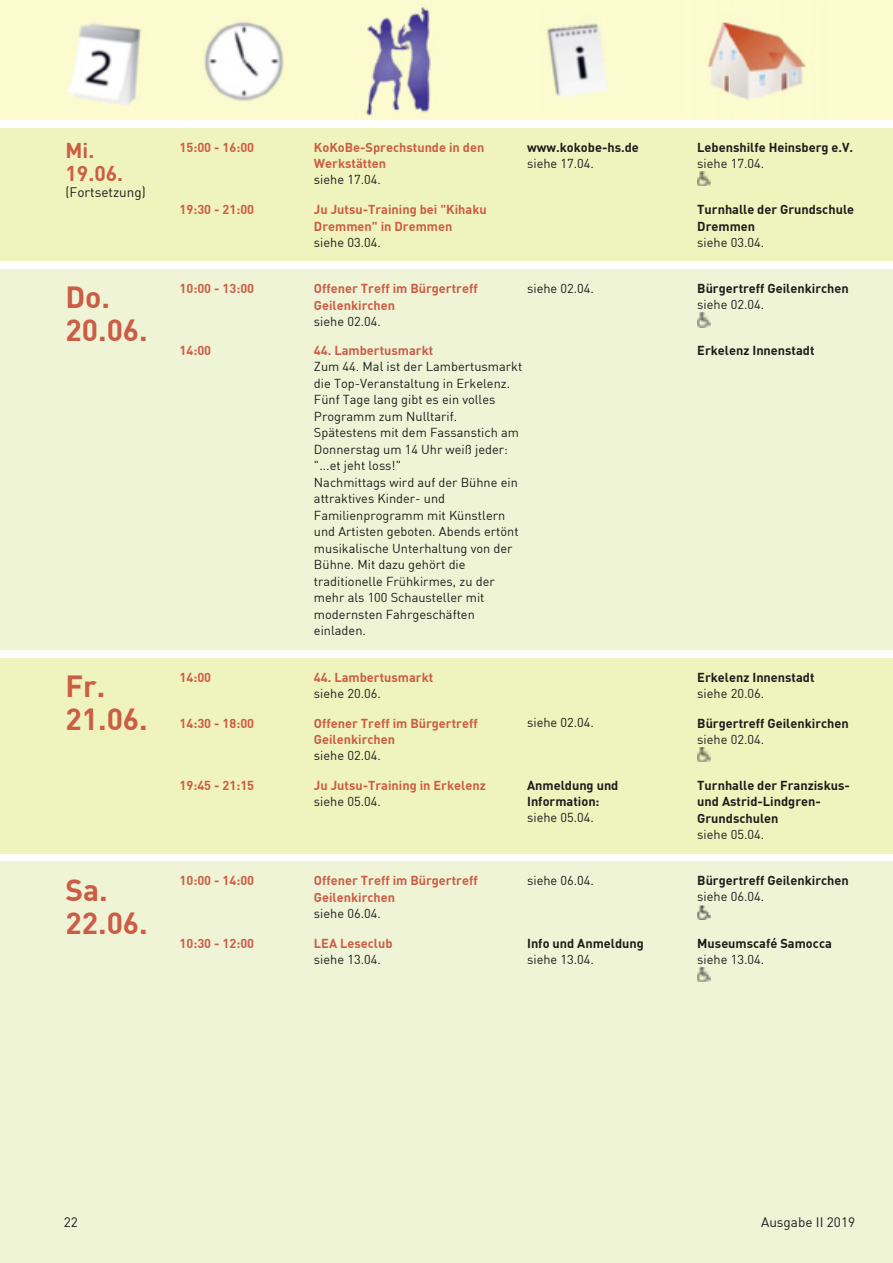
<style>
.page{position:relative;width:893px;height:1263px;background:#fff}
.page>*{position:absolute;margin:0;border:0;box-sizing:border-box;transform-origin:0 0}
.t1{font:700 30px/33px "DIN";color:#cc5c44}
.t2{font:700 21px/22.5px "DIN";color:#cc5c44}
.t3{font:13.5px "DIN";color:#1b1c19}
.t4{font:12.75px/16.5px "DIN";color:#1b1c19}
.t5{font:700 12.75px/16.5px "DIN";color:#cc5c44}
.t6{font:700 12.75px/16.5px "DIN";color:#1b1c19}
</style>
<div class="page">
<hr style="left:892px;top:862px;width:1px;height:401px;background:#eff4d7">
<div style="left:0;top:862px;width:892px;height:401px;background:#eff4d7"></div>
<hr style="left:892px;top:658px;width:1px;height:195px;background:#eff3bd">
<div style="left:0;top:658px;width:892px;height:195px;background:#eff3bd"></div>
<hr style="left:892px;top:269px;width:1px;height:381px;background:#eff4d7">
<div style="left:0;top:269px;width:892px;height:381px;background:#eff4d7"></div>
<hr style="left:892px;top:128px;width:1px;height:133px;background:#eff3bd">
<div style="left:0;top:128px;width:892px;height:133px;background:#eff3bd"></div>
<hr style="left:892px;top:1px;width:1px;height:119px;background:#fcfbd0">
<hr style="left:0;top:0;width:892px;height:1px;background:#fcfbd0">
<div style="left:0;top:1px;width:892px;height:119px;background:#fcfbd0"></div>
<img style="left:66px;top:7px;width:365px;height:109px">
<img style="left:178px;top:1px;width:1px;height:118px">
<img style="left:547px;top:23px;width:61px;height:75px">
<img style="left:707px;top:22px;width:99px;height:78px">
<img style="left:697px;top:172px;width:13px;height:14px">
<img style="left:697px;top:313px;width:13px;height:14px">
<img style="left:697px;top:747px;width:13px;height:15px">
<img style="left:697px;top:905px;width:13px;height:15px">
<img style="left:697px;top:967px;width:13px;height:15px">
<h2 class="t2" style="left:65px;top:140px;width:59px">Mi.<br>19.06.</h2>
<p class="t3" style="left:65px;top:185px;width:82px">(Fortsetzung)</p>
<p class="t5" style="left:179px;top:139px;width:76px">15:00 - 16:00</p>
<p class="t5" style="left:314px;top:139px;width:172px">KoKoBe-Sprechstunde in den<br>Werkstätten</p>
<p class="t4" style="left:314px;top:172px;width:68px">siehe 17.04.</p>
<p class="t5" style="left:179px;top:202px;width:76px">19:30 - 21:00</p>
<p class="t5" style="left:314px;top:202px;width:174px">Ju Jutsu-Training bei "Kihaku<br>Dremmen" in Dremmen</p>
<p class="t4" style="left:314px;top:234px;width:68px">siehe 03.04.</p>
<h1 class="t1" style="left:65px;top:282px;width:84px">Do.<br>20.06.</h1>
<p class="t5" style="left:179px;top:281px;width:76px">10:00 - 13:00</p>
<p class="t5" style="left:314px;top:281px;width:165px">Offener Treff im Bürgertreff<br>Geilenkirchen</p>
<p class="t4" style="left:314px;top:313px;width:68px">siehe 02.04.</p>
<p class="t6" style="left:527px;top:139px;width:113px">www.kokobe-hs.de</p>
<p class="t4" style="left:527px;top:155px;width:68px">siehe 17.04.</p>
<p class="t6" style="left:697px;top:139px;width:157px">Lebenshilfe Heinsberg e.V.</p>
<p class="t4" style="left:697px;top:155px;width:68px">siehe 17.04.</p>
<p class="t6" style="left:697px;top:202px;width:158px">Turnhalle der Grundschule<br>Dremmen</p>
<p class="t4" style="left:697px;top:234px;width:68px">siehe 03.04.</p>
<p class="t4" style="left:527px;top:280px;width:68px">siehe 02.04.</p>
<p class="t6" style="left:697px;top:281px;width:153px">Bürgertreff Geilenkirchen</p>
<p class="t4" style="left:697px;top:297px;width:68px">siehe 02.04.</p>
<p class="t5" style="left:179px;top:343px;width:33px">14:00</p>
<p class="t5" style="left:314px;top:343px;width:121px">44. Lambertusmarkt</p>
<p class="t4" style="left:314px;top:359px;width:210px">Zum 44. Mal ist der Lambertusmarkt die Top-Veranstaltung in Erkelenz.<br>Fünf Tage lang gibt es ein volles<br>Programm zum Nulltarif.<br>Spätestens mit dem Fassanstich am<br>Donnerstag um 14 Uhr weiß jeder: "...et jeht loss!"<br>Nachmittags wird auf der Bühne ein attraktives Kinder- und<br>Familienprogramm mit Künstlern und Artisten geboten. Abends ertönt musikalische Unterhaltung von der<br>Bühne. Mit dazu gehört die traditionelle Frühkirmes, zu der mehr als 100 Schausteller mit modernsten Fahrgeschäften einladen.</p>
<p class="t6" style="left:697px;top:343px;width:119px">Erkelenz Innenstadt</p>
<h1 class="t1" style="left:65px;top:671px;width:84px">Fr.<br>21.06.</h1>
<p class="t5" style="left:179px;top:670px;width:33px">14:00</p>
<p class="t5" style="left:314px;top:670px;width:121px">44. Lambertusmarkt</p>
<p class="t4" style="left:314px;top:685px;width:68px">siehe 20.06.</p>
<p class="t5" style="left:179px;top:715px;width:76px">14:30 - 18:00</p>
<p class="t5" style="left:314px;top:715px;width:165px">Offener Treff im Bürgertreff<br>Geilenkirchen</p>
<p class="t4" style="left:314px;top:748px;width:68px">siehe 02.04.</p>
<p class="t6" style="left:697px;top:670px;width:119px">Erkelenz Innenstadt</p>
<p class="t4" style="left:697px;top:685px;width:68px">siehe 20.06.</p>
<p class="t4" style="left:527px;top:715px;width:68px">siehe 02.04.</p>
<p class="t6" style="left:697px;top:715px;width:153px">Bürgertreff Geilenkirchen</p>
<p class="t4" style="left:697px;top:731px;width:68px">siehe 02.04.</p>
<p class="t5" style="left:179px;top:778px;width:76px">19:45 - 21:15</p>
<p class="t5" style="left:314px;top:778px;width:173px">Ju Jutsu-Training in Erkelenz</p>
<p class="t4" style="left:314px;top:793px;width:68px">siehe 05.04.</p>
<p class="t6" style="left:527px;top:778px;width:93px">Anmeldung und<br>Information:</p>
<p class="t4" style="left:527px;top:810px;width:68px">siehe 05.04.</p>
<p class="t6" style="left:697px;top:778px;width:154px">Turnhalle der Franziskus&shy;und Astrid-Lindgren-<br>Grundschulen</p>
<p class="t4" style="left:697px;top:826px;width:68px">siehe 05.04.</p>
<h1 class="t1" style="left:65px;top:874px;width:84px">Sa.<br>22.06.</h1>
<p class="t5" style="left:179px;top:873px;width:76px">10:00 - 14:00</p>
<p class="t5" style="left:314px;top:873px;width:165px">Offener Treff im Bürgertreff<br>Geilenkirchen</p>
<p class="t4" style="left:314px;top:905px;width:68px">siehe 06.04.</p>
<p class="t4" style="left:527px;top:872px;width:68px">siehe 06.04.</p>
<p class="t6" style="left:697px;top:873px;width:153px">Bürgertreff Geilenkirchen</p>
<p class="t4" style="left:697px;top:889px;width:68px">siehe 06.04.</p>
<p class="t5" style="left:179px;top:935px;width:76px">10:30 - 12:00</p>
<p class="t5" style="left:314px;top:935px;width:80px">LEA Leseclub</p>
<p class="t4" style="left:314px;top:951px;width:68px">siehe 13.04.</p>
<p class="t6" style="left:527px;top:935px;width:118px">Info und Anmeldung</p>
<p class="t4" style="left:527px;top:951px;width:68px">siehe 13.04.</p>
<p class="t6" style="left:697px;top:935px;width:136px">Museumscafé Samocca</p>
<p class="t4" style="left:697px;top:951px;width:68px">siehe 13.04.</p>
<p class="t3" style="left:64px;top:1215px;width:16px">22</p>
<p class="t3" style="left:761px;top:1215px;width:96px">Ausgabe II 2019</p>
</div>
